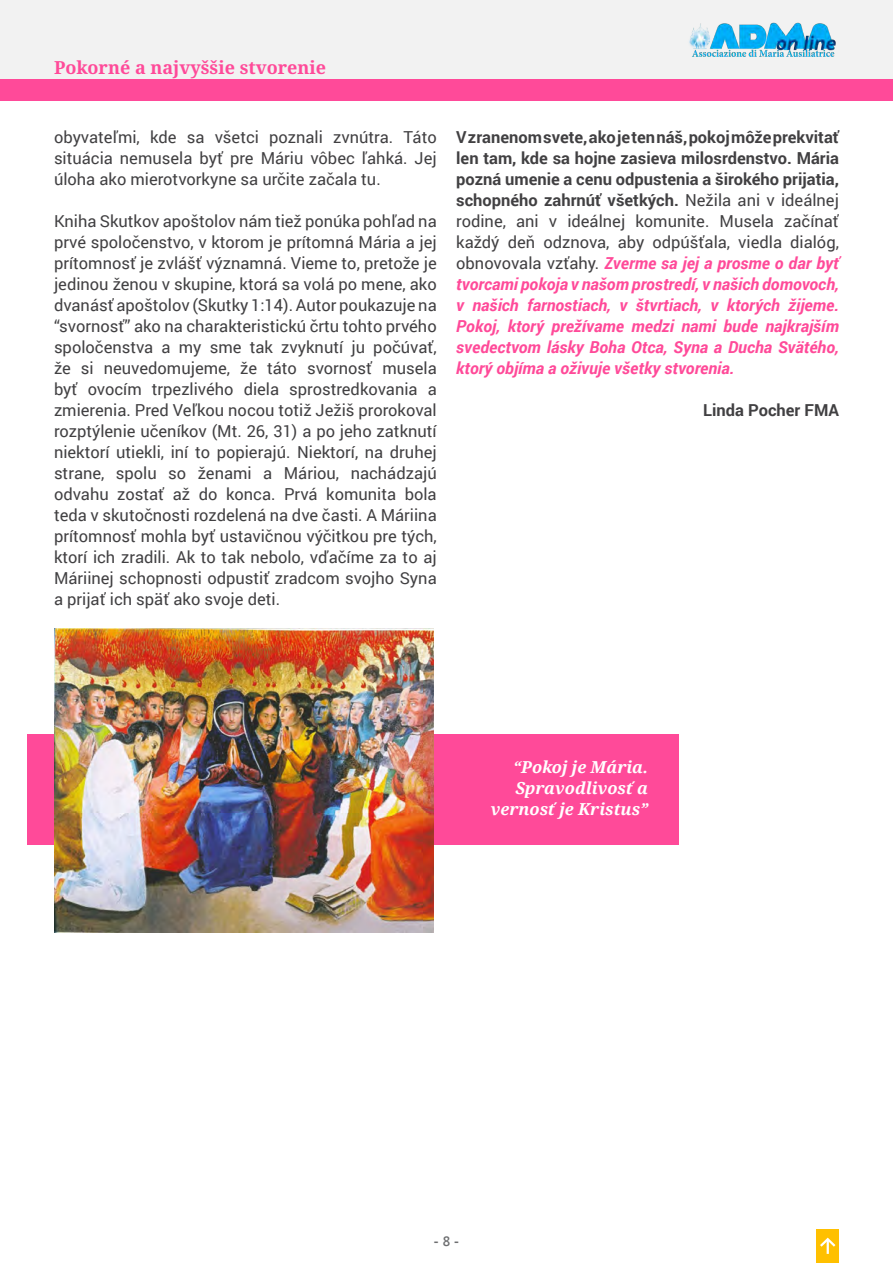
<style>
.page{position:relative;width:893px;height:1263px;background:#fff}
.page>*{position:absolute;margin:0;border:0;box-sizing:border-box;transform-origin:0 0}
.t1{font:700 18px "Noto Serif";color:#ff4a99}
.t2{font:16.5px/21px "Roboto";color:#414042;text-align:justify}
.t3{font:italic 700 16.5px/21px "Roboto";color:#ff4a99;text-align:justify}
.t4{font:italic 700 16.5px/21px "Noto Serif";color:#fff;text-align:right}
.t5{font:700 16.5px "Roboto";color:#414042}
.t6{font:700 13.5px "Segoe UI";color:#6d6e70}
.s1{font-style:normal;color:#414042}
.s2{font-weight:400;font-style:normal;color:#414042}
.s3{font-weight:600}
</style>
<div class="page">
<div style="left:0;top:0;width:893px;height:80px;background:#f2f2f2"></div>
<img style="left:689px;top:22px;width:147px;height:35px">
<div style="left:816px;top:1229px;width:23px;height:34px;background:#ffc000"></div>
<svg style="left:820px;top:1237px;width:16px;height:17px"></svg>
<div style="left:0;top:80px;width:893px;height:20px;background:#ff4a99"></div>
<div style="left:28px;top:734px;width:651px;height:111px;background:#ff4a99"></div>
<img style="left:54px;top:629px;width:380px;height:303px">
<p class="t1" style="left:54px;top:54px;width:274px">Pokorné a najvyššie stvorenie</p>
<p class="t2" style="left:54px;top:126px;width:384px">obyvateľmi, kde sa všetci poznali zvnútra. Táto situácia nemusela byť pre Máriu vôbec ľahká. Jej úloha ako mierotvorkyne sa určite začala tu.</p>
<p class="t2" style="left:54px;top:210px;width:384px">Kniha Skutkov apoštolov nám tiež ponúka pohľad na prvé spoločenstvo, v ktorom je prítomná Mária a jej prítomnosť je zvlášť významná. Vieme to, pretože je jedinou ženou v skupine, ktorá sa volá po mene, ako dvanásť apoštolov (Skutky 1:14). Autor poukazuje na “svornosť” ako na charakteristickú črtu tohto prvého spoločenstva a my sme tak zvyknutí ju počúvať, že si neuvedomujeme, že táto svornosť musela byť ovocím trpezlivého diela sprostredkovania a zmierenia. Pred Veľkou nocou totiž Ježiš prorokoval rozptýlenie učeníkov (Mt. 26, 31) a po jeho zatknutí niektorí utiekli, iní to popierajú. Niektorí, na druhej strane, spolu so ženami a Máriou, nachádzajú odvahu zostať až do konca. Prvá komunita bola teda v skutočnosti rozdelená na dve časti. A Máriina prítomnosť mohla byť ustavičnou výčitkou pre tých, ktorí ich zradili. Ak to tak nebolo, vďačíme za to aj Máriinej schopnosti odpustiť zradcom svojho Syna a prijať ich späť ako svoje deti.</p>
<p class="t3" style="left:456px;top:126px;width:384px"><span class="s1">V zranenom svete, ako je ten náš, pokoj môže prekvitať len tam, kde sa hojne zasieva milosrdenstvo. Mária pozná umenie a cenu odpustenia a širokého prijatia, schopného zahrnúť všetkých.</span> <span class="s2">Nežila ani v ideálnej rodine, ani v ideálnej komunite. Musela začínať každý deň odznova, aby odpúšťala, viedla dialóg, obnovovala vzťahy.</span> Zverme sa jej a prosme o dar byť tvorcami pokoja v našom prostredí, v našich domovoch, v našich farnostiach, v štvrtiach, v ktorých žijeme.<br>Pokoj, ktorý prežívame medzi nami bude najkrajším svedectvom lásky Boha Otca, Syna a Ducha Svätého, ktorý objíma a oživuje všetky stvorenia.</p>
<p class="t5" style="left:703px;top:398px;width:137px">Linda Pocher FMA</p>
<p class="t4" style="left:491px;top:756px;width:159px">“Pokoj je Mária.<br>Spravodlivosť a vernosť je Kristus”</p>
<p class="t6" style="left:434px;top:1229px;width:27px">- <span class="s3">8</span> -</p>
</div>
